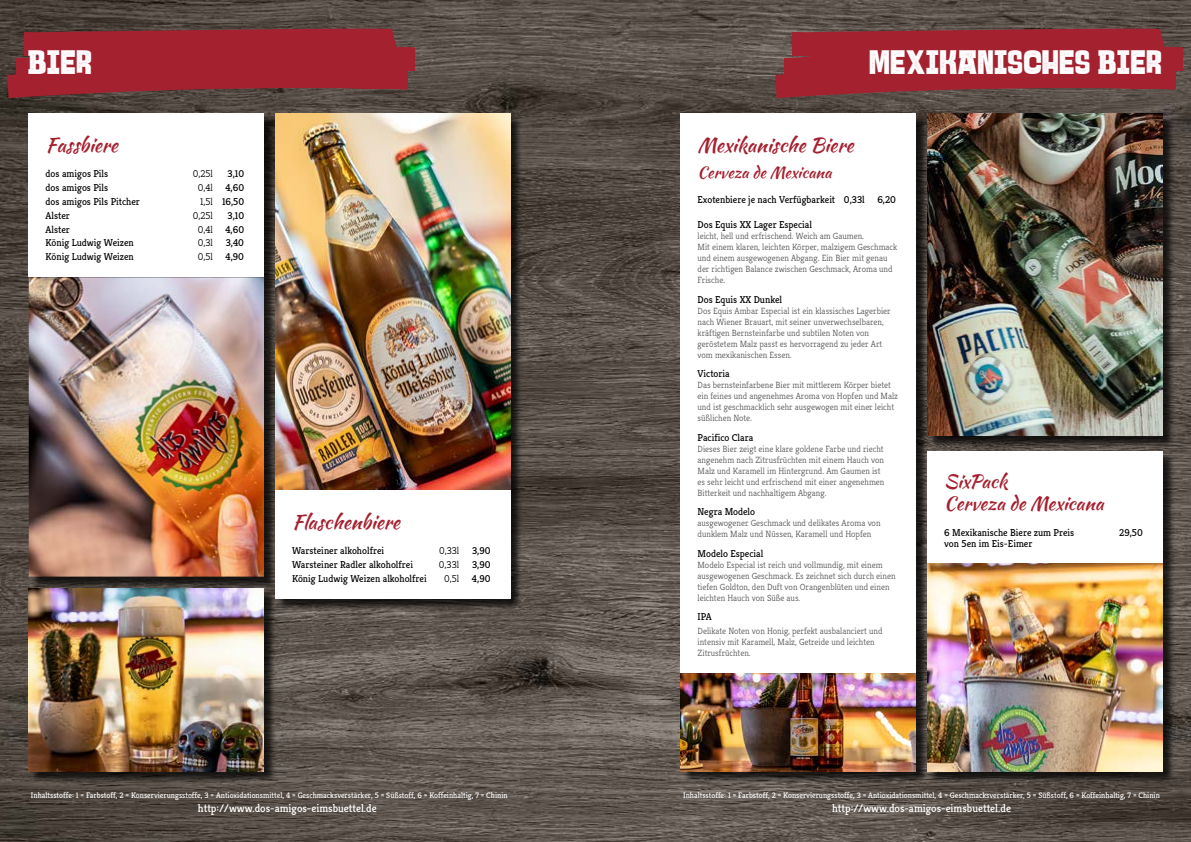
<style>
.page{position:relative;width:1191px;height:842px;background:#fff}
.page>*{position:absolute;margin:0;border:0;box-sizing:border-box;transform-origin:0 0}
.t1{font:32px "Cucciolo Rough";color:#fff}
.t2{font:20px "Kaushan Script";color:#a5202f}
.t3{font:19px/22px "Kaushan Script";color:#a5202f}
.t4{font:16px "Kaushan Script";color:#a5202f}
.t5{font:500 11px "Kreon";color:#fff}
.t6{font:10px "Kreon";color:#000}
.t7{font:300 10px "Kreon";color:#000}
.t8{font:300 9px/11px "Kreon";color:#575756}
.t9{font:8px "Kreon";color:#fff}
.s1{font-weight:400}
.s2{font-weight:300}
</style>
<div class="page">
<img style="left:0;top:0;width:1191px;height:842px">
<svg style="left:7px;top:29px;width:408px;height:69px;background:#962731"></svg>
<svg style="left:775px;top:29px;width:408px;height:69px;background:#982933"></svg>
<div style="left:30px;top:115px;width:246px;height:175px;background:#000;opacity:.75"></div>
<div style="left:29px;top:113px;width:235px;height:164px;background:#fff"></div>
<div style="left:929px;top:115px;width:246px;height:333px;background:#000;opacity:.75"></div>
<img style="left:927px;top:113px;width:235px;height:322px">
<div style="left:682px;top:115px;width:246px;height:570px;background:#000;opacity:.75"></div>
<div style="left:680px;top:113px;width:236px;height:560px;background:#fff"></div>
<div style="left:929px;top:452px;width:246px;height:124px;background:#000;opacity:.75"></div>
<div style="left:927px;top:451px;width:235px;height:112px;background:#fff"></div>
<div style="left:682px;top:675px;width:246px;height:109px;background:#000;opacity:.75"></div>
<img style="left:680px;top:673px;width:236px;height:98px">
<div style="left:929px;top:565px;width:246px;height:218px;background:#000;opacity:.75"></div>
<img style="left:927px;top:563px;width:235px;height:208px">
<div style="left:30px;top:279px;width:246px;height:310px;background:#000;opacity:.75"></div>
<img style="left:29px;top:277px;width:235px;height:300px">
<div style="left:277px;top:115px;width:246px;height:387px;background:#000;opacity:.75"></div>
<img style="left:275px;top:113px;width:235px;height:377px">
<div style="left:277px;top:492px;width:246px;height:119px;background:#000;opacity:.75"></div>
<div style="left:275px;top:490px;width:235px;height:109px;background:#fff"></div>
<div style="left:30px;top:590px;width:246px;height:194px;background:#000;opacity:.75"></div>
<img style="left:29px;top:588px;width:235px;height:183px">
<h1 class="t1" style="left:29px;top:50px;width:65px">BIER</h1>
<h2 class="t2" style="left:46px;top:130px;width:74px">Fassbiere</h2>
<p class="t6" style="left:46px;top:166px;width:64px">dos amigos Pils</p>
<p class="t7" style="left:193px;top:166px;width:22px">0,25l</p>
<p class="t6" style="left:227px;top:166px;width:18px">3,10</p>
<p class="t6" style="left:46px;top:180px;width:64px">dos amigos Pils</p>
<p class="t7" style="left:198px;top:180px;width:48px">0,4l <span class="s1">4,60</span></p>
<p class="t6" style="left:46px;top:194px;width:96px">dos amigos Pils Pitcher</p>
<p class="t6" style="left:200px;top:194px;width:45px"><span class="s2">1,5l</span> 16,50</p>
<p class="t6" style="left:46px;top:207px;width:26px">Alster</p>
<p class="t7" style="left:193px;top:207px;width:22px">0,25l</p>
<p class="t6" style="left:227px;top:207px;width:18px">3,10</p>
<p class="t6" style="left:46px;top:221px;width:26px">Alster</p>
<p class="t7" style="left:198px;top:221px;width:48px">0,4l <span class="s1">4,60</span></p>
<p class="t6" style="left:46px;top:235px;width:90px">König Ludwig Weizen</p>
<p class="t7" style="left:198px;top:235px;width:17px">0,3l</p>
<p class="t6" style="left:226px;top:235px;width:20px">3,40</p>
<p class="t6" style="left:46px;top:249px;width:90px">König Ludwig Weizen</p>
<p class="t7" style="left:198px;top:249px;width:17px">0,5l</p>
<p class="t6" style="left:225px;top:249px;width:20px">4,90</p>
<h2 class="t2" style="left:292px;top:507px;width:109px">Flaschenbiere</h2>
<p class="t6" style="left:292px;top:543px;width:94px">Warsteiner alkoholfrei</p>
<p class="t7" style="left:439px;top:543px;width:22px">0,33l</p>
<p class="t6" style="left:472px;top:543px;width:20px">3,90</p>
<p class="t6" style="left:292px;top:556px;width:122px">Warsteiner Radler alkoholfrei</p>
<p class="t7" style="left:439px;top:556px;width:22px">0,33l</p>
<p class="t6" style="left:472px;top:556px;width:20px">3,90</p>
<p class="t6" style="left:292px;top:570px;width:136px">König Ludwig Weizen alkoholfrei</p>
<p class="t7" style="left:444px;top:570px;width:17px">0,5l</p>
<p class="t6" style="left:472px;top:570px;width:20px">4,90</p>
<h1 class="t1" style="left:870px;top:50px;width:294px">MEXIKANISCHES BIER</h1>
<h2 class="t2" style="left:697px;top:130px;width:157px">Mexikanische Biere</h2>
<h3 class="t4" style="left:697px;top:161px;width:136px">Cerveza de Mexicana</h3>
<p class="t6" style="left:697px;top:192px;width:200px">Exotenbiere je nach Verfügbarkeit 0,33l 6,20</p>
<p class="t6" style="left:697px;top:217px;width:116px">Dos Equis XX Lager Especial</p>
<p class="t8" style="left:697px;top:230px;width:201px">leicht, hell und erfrischend. Weich am Gaumen.<br>Mit einem klaren, leichten Körper, malzigem Geschmack und einem ausgewogenen Abgang. Ein Bier mit genau der richtigen Balance zwischen Geschmack, Aroma und Frische.</p>
<p class="t6" style="left:697px;top:291px;width:86px">Dos Equis XX Dunkel</p>
<p class="t8" style="left:697px;top:304px;width:195px">Dos Equis Ambar Especial ist ein klassisches Lagerbier nach Wiener Brauart, mit seiner unverwechselbaren, kräftigen Bernsteinfarbe und subtilen Noten von geröstetem Malz passt es hervorragend zu jeder Art vom mexikanischen Essen.</p>
<p class="t6" style="left:697px;top:366px;width:34px">Victoria</p>
<p class="t8" style="left:697px;top:379px;width:202px">Das bernsteinfarbene Bier mit mittlerem Körper bietet ein feines und angenehmes Aroma von Hopfen und Malz und ist geschmacklich sehr ausgewogen mit einer leicht süßlichen Note.</p>
<p class="t6" style="left:697px;top:429px;width:57px">Pacifico Clara</p>
<p class="t8" style="left:697px;top:442px;width:188px">Dieses Bier zeigt eine klare goldene Farbe und riecht angenehm nach Zitrusfrüchten mit einem Hauch von Malz und Karamell im Hintergrund. Am Gaumen ist es sehr leicht und erfrischend mit einer angenehmen Bitterkeit und nachhaltigem Abgang.</p>
<p class="t6" style="left:697px;top:504px;width:59px">Negra Modelo</p>
<p class="t8" style="left:697px;top:517px;width:184px">ausgewogener Geschmack und delikates Aroma von dunklem Malz und Nüssen, Karamell und Hopfen</p>
<p class="t6" style="left:697px;top:545px;width:67px">Modelo Especial</p>
<p class="t8" style="left:697px;top:558px;width:199px">Modelo Especial ist reich und vollmundig, mit einem ausgewogenen Geschmack. Es zeichnet sich durch einen tiefen Goldton, den Duft von Orangenblüten und einen leichten Hauch von Süße aus.</p>
<p class="t6" style="left:697px;top:609px;width:16px">IPA</p>
<p class="t8" style="left:697px;top:625px;width:186px">Delikate Noten von Honig, perfekt ausbalanciert und intensiv mit Karamell, Malz, Getreide und leichten<br>Zitrusfrüchten.</p>
<h3 class="t3" style="left:944px;top:470px;width:161px">SixPack<br>Cerveza de Mexicana</h3>
<p class="t6" style="left:944px;top:524px;width:132px">6 Mexikanische Biere zum Preis</p>
<p class="t6" style="left:1119px;top:524px;width:25px">29,50</p>
<p class="t6" style="left:944px;top:535px;width:90px">von 5en im Eis-Eimer</p>
<p class="t9" style="left:31px;top:789px;width:478px">Inhaltsstoffe: 1 = Farbstoff, 2 = Konservierungsstoffe, 3 = Antioxidationsmittel, 4 = Geschmacksverstärker, 5 = Süßstoff, 6 = Koffeinhaltig, 7 = Chinin</p>
<p class="t9" style="left:683px;top:789px;width:478px">Inhaltsstoffe: 1 = Farbstoff, 2 = Konservierungsstoffe, 3 = Antioxidationsmittel, 4 = Geschmacksverstärker, 5 = Süßstoff, 6 = Koffeinhaltig, 7 = Chinin</p>
<p class="t5" style="left:198px;top:800px;width:180px">http://www.dos-amigos-eimsbuettel.de</p>
<p class="t5" style="left:832px;top:800px;width:180px">http://www.dos-amigos-eimsbuettel.de</p>
</div>
